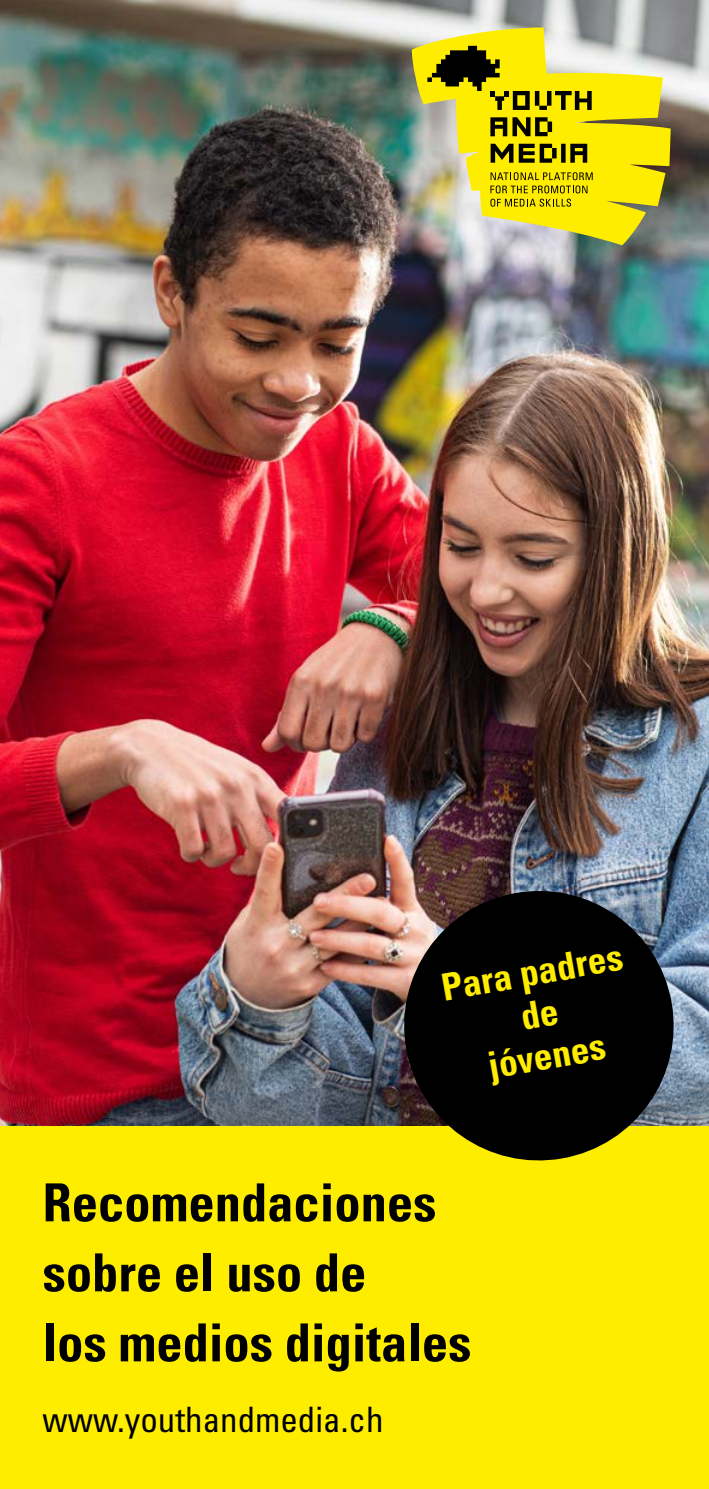
<style>
.page{position:relative;width:709px;height:1489px;background:#fff}
.page>*{position:absolute;margin:0;border:0;box-sizing:border-box;transform-origin:0 0}
.t1{font:700 condensed 52.5px/70px "Univers LT Std";color:#000}
.t2{font:700 condensed 37.5px/42.5px "Univers LT Std";color:#ffed00;text-align:center}
.t3{font:condensed 35px "Univers LT Std";color:#000}
</style>
<div class="page">
<img style="left:0;top:0;width:709px;height:1126px">
<img style="left:412px;top:27px;width:258px;height:218px">
<svg style="left:490px;top:172px;width:102px;height:21px;background:#c5b700"></svg>
<svg style="left:491px;top:199px;width:80px;height:8px"></svg>
<svg style="left:427px;top:46px;width:164px;height:117px;background:#bcb123"></svg>
<div style="left:0;top:1126px;width:709px;height:362px;background:#ffed00"></div>
<img style="left:393px;top:880px;width:291px;height:281px">
<h2 class="t2" style="left:438px;top:966px;width:185px;rotate:-10deg">Para padres de<br>jóvenes</h2>
<h1 class="t1" style="left:43px;top:1167px;width:430px">Recomendaciones sobre el uso de<br>los medios digitales</h1>
<p class="t3" style="left:43px;top:1397px;width:342px">www.youthandmedia.ch</p>
</div>
